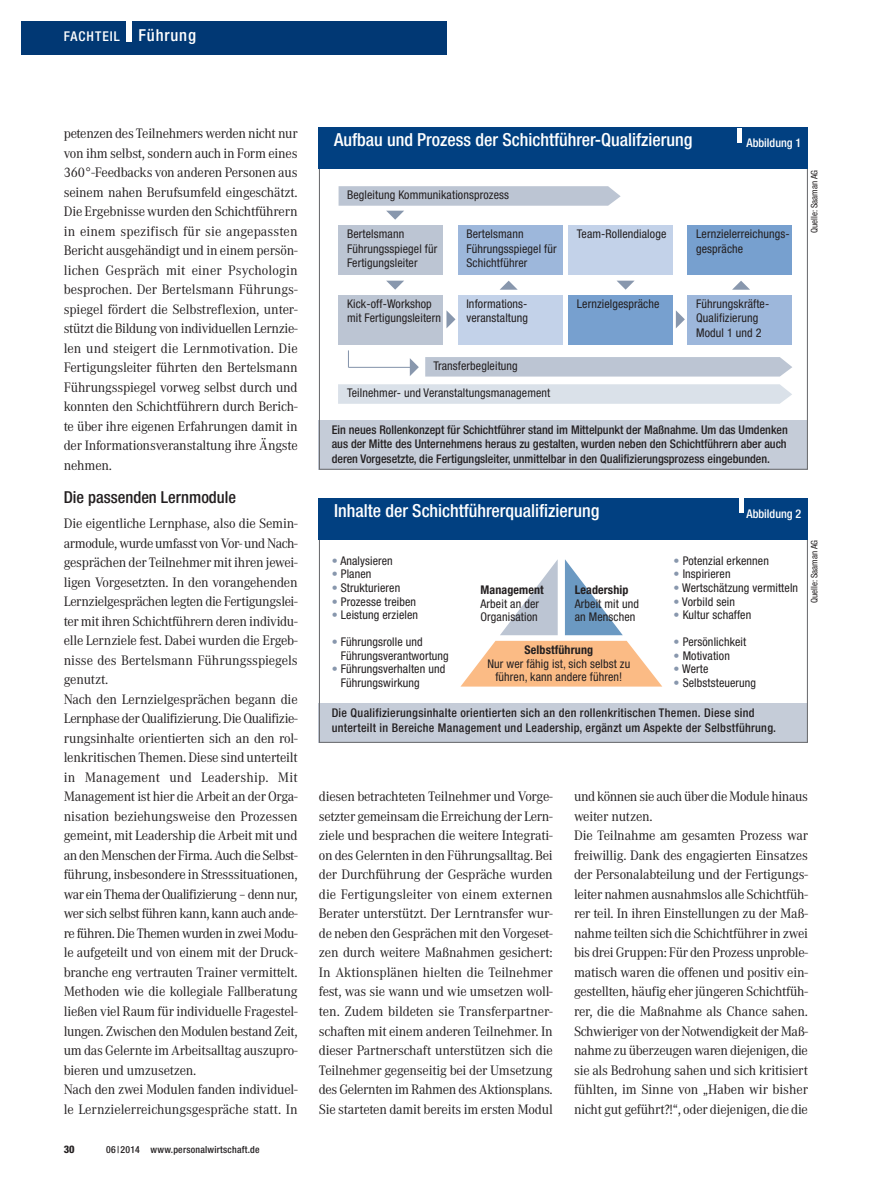
<style>
.page{position:relative;width:893px;height:1191px;background:#fff}
.page>*{position:absolute;margin:0;border:0;box-sizing:border-box;transform-origin:0 0}
.t1{font:500 condensed 18px "Helvetica Neue";color:#fff}
.t2{font:500 condensed 16.5px "Helvetica Neue";color:#231f20}
.t3{font:14.25px/19.5px "Corporate A";letter-spacing:-.015em;color:#231f20;text-align:justify}
.t4{font:500 condensed 13.5px "Helvetica Neue";letter-spacing:.075em;color:#fff}
.t5{font:condensed 12px/14.2px "Helvetica Neue";letter-spacing:.01em;color:#231f20}
.t6{font:500 condensed 12px/14.2px "Helvetica Neue";letter-spacing:.025em;color:#231f20;text-align:justify}
.t7{font:700 condensed 12px "Helvetica Neue";letter-spacing:.01em;color:#231f20}
.t8{font:500 condensed 12px "Helvetica Neue";color:#fff}
.t9{font:800 condensed 10.5px "Helvetica Neue";color:#231f20}
.t10{font:500 condensed 9.75px "Helvetica Neue";letter-spacing:.025em;color:#231f20}
.t11{font:condensed 9px "Helvetica Neue";color:#231f20}
.s1{font-size:16.5px}
.s2{color:#8897ad}
</style>
<div class="page">
<div style="left:21px;top:21px;width:425px;height:34px;background:#013874"></div>
<div style="left:127px;top:21px;width:5px;height:20px;background:#fff"></div>
<div style="left:319px;top:420px;width:489px;height:50px;background:#c5ccd8"></div>
<div style="left:319px;top:128px;width:489px;height:41px;background:#014081"></div>
<hr style="left:738px;top:128px;width:4px;height:14px;background:#fff">
<div style="left:339px;top:225px;width:104px;height:49px;background:#bcc5d3"></div>
<div style="left:339px;top:295px;width:104px;height:49px;background:#bcc5d3"></div>
<div style="left:458px;top:225px;width:104px;height:49px;background:#9db7db"></div>
<div style="left:458px;top:295px;width:104px;height:49px;background:#c3d2e9"></div>
<div style="left:568px;top:225px;width:105px;height:49px;background:#c3d2e9"></div>
<div style="left:568px;top:295px;width:105px;height:49px;background:#77a0cf"></div>
<div style="left:688px;top:225px;width:104px;height:49px;background:#77a0cf"></div>
<div style="left:688px;top:295px;width:104px;height:49px;background:#9db7db"></div>
<div style="left:425px;top:357px;width:367px;height:19px;background:#bcc5d3"></div>
<div style="left:338px;top:384px;width:454px;height:20px;background:#dae1e9"></div>
<div style="left:319px;top:704px;width:489px;height:39px;background:#c5ccd8"></div>
<div style="left:319px;top:498px;width:489px;height:42px;background:#014081"></div>
<div style="left:739px;top:498px;width:5px;height:15px;background:#fff"></div>
<svg style="left:500px;top:559px;width:58px;height:76px"></svg>
<svg style="left:461px;top:641px;width:201px;height:45px"></svg>
<svg style="left:565px;top:559px;width:58px;height:76px"></svg>
<svg style="left:339px;top:186px;width:282px;height:34px"></svg>
<svg style="left:386px;top:281px;width:18px;height:9px"></svg>
<svg style="left:446px;top:310px;width:9px;height:18px"></svg>
<svg style="left:676px;top:310px;width:9px;height:18px"></svg>
<svg style="left:617px;top:281px;width:17px;height:9px"></svg>
<svg style="left:500px;top:281px;width:18px;height:9px"></svg>
<svg style="left:732px;top:281px;width:18px;height:9px"></svg>
<svg style="left:410px;top:358px;width:9px;height:18px"></svg>
<hr style="left:348px;top:367px;width:64px;height:1px;background:#8897ad">
<svg style="left:348px;top:350px;width:1px;height:17px"></svg>
<p class="t4" style="left:64px;top:32px;width:134px">FACHTEIL <span class="s1">Führung</span></p>
<p class="t3" style="left:64px;top:125px;width:235px">petenzen des Teilnehmers werden nicht nur von ihm selbst, sondern auch in Form eines 360°-Feedbacks von anderen Personen aus seinem nahen Berufsumfeld eingeschätzt.<br>Die Ergebnisse wurden den Schichtführern in einem spezifisch für sie angepassten Bericht ausgehändigt und in einem persön&shy;lichen Gespräch mit einer Psychologin besprochen. Der Bertelsmann Führungs&shy;spiegel fördert die Selbstreflexion, unter&shy;stützt die Bildung von individuellen Lernzie&shy;len und steigert die Lernmotivation. Die Fertigungsleiter führten den Bertelsmann Führungsspiegel vorweg selbst durch und konnten den Schichtführern durch Berich&shy;te über ihre eigenen Erfahrungen damit in der Informationsveranstaltung ihre Ängste nehmen.</p>
<p class="t2" style="left:64px;top:491px;width:174px">Die passenden Lernmodule</p>
<p class="t3" style="left:64px;top:515px;width:235px;text-align:left">Die eigentliche Lernphase, also die Semin&shy;armodule, wurde umfasst von Vor- und Nach&shy;gesprächen der Teilnehmer mit ihren jewei&shy;ligen Vorgesetzten. In den vorangehenden Lernzielgesprächen legten die Fertigungslei&shy;ter mit ihren Schichtführern deren individu&shy;elle Lernziele fest. Dabei wurden die Ergeb&shy;nisse des Bertelsmann Führungsspiegels genutzt.<br>Nach den Lernzielgesprächen begann die Lernphase der Qualifizierung. Die Qualifizie&shy;rungsinhalte orientierten sich an den rol&shy;lenkritischen Themen. Diese sind unterteilt in Management und Leadership. Mit Management ist hier die Arbeit an der Orga&shy;nisation beziehungsweise den Prozessen gemeint, mit Leadership die Arbeit mit und an den Menschen der Firma. Auch die Selbst&shy;führung, insbesondere in Stresssituationen, war ein Thema der Qualifizierung – denn nur, wer sich selbst führen kann, kann auch ande&shy;re führen. Die Themen wurden in zwei Modu&shy;le aufgeteilt und von einem mit der Druck&shy;branche eng vertrauten Trainer vermittelt.<br>Methoden wie die kollegiale Fallberatung ließen viel Raum für individuelle Fragestel&shy;lungen. Zwischen den Modulen bestand Zeit, um das Gelernte im Arbeitsalltag auszupro&shy;bieren und umzusetzen.<br>Nach den zwei Modulen fanden individuel&shy;le Lernzielerreichungsgespräche statt. In</p>
<p class="t9" style="left:64px;top:1145px;width:12px">30</p>
<p class="t10" style="left:106px;top:1145px;width:155px">06|2014 www.personalwirtschaft.de</p>
<p class="t1" style="left:334px;top:133px;width:360px">Aufbau und Prozess der Schichtführer-Qualifzierung</p>
<p class="t8" style="left:746px;top:138px;width:56px">Abbildung 1</p>
<p class="t5" style="left:347px;top:189px;width:163px">Begleitung Kommunikationsprozess</p>
<p class="t5" style="left:347px;top:228px;width:92px">Bertelsmann<br>Führungsspiegel für<br>Fertigungsleiter</p>
<p class="t5" style="left:347px;top:298px;width:95px">Kick-off-Workshop mit Fertigungsleitern</p>
<p class="t5" style="left:466px;top:228px;width:92px">Bertelsmann<br>Führungsspiegel für<br>Schichtführer</p>
<p class="t5" style="left:466px;top:298px;width:63px">Informations&shy;veranstaltung</p>
<p class="t5" style="left:433px;top:360px;width:86px">Transferbegleitung</p>
<p class="t5" style="left:347px;top:387px;width:205px">Teilnehmer- und Veranstaltungsmanagement</p>
<p class="t5" style="left:577px;top:228px;width:91px">Team-Rollendialoge</p>
<p class="t5" style="left:577px;top:298px;width:84px">Lernzielgespräche</p>
<p class="t5" style="left:696px;top:228px;width:95px">Lernzielerreichungs&shy;gespräche</p>
<p class="t5" style="left:696px;top:298px;width:75px">Führungskräfte-<br>Qualifizierung<br>Modul 1 und 2</p>
<p class="t6" style="left:332px;top:423px;width:458px">Ein neues Rollenkonzept für Schichtführer stand im Mittelpunkt der Maßnahme. Um das Umdenken aus der Mitte des Unternehmens heraus zu gestalten, wurden neben den Schichtführern aber auch deren Vorgesetzte, die Fertigungsleiter, unmittelbar in den Qualifizierungsprozess eingebunden.</p>
<p class="t11" style="left:811px;top:233px;width:65px;rotate:-90deg">Quelle: Saaman AG</p>
<p class="t1" style="left:334px;top:504px;width:267px">Inhalte der Schichtführerqualifizierung</p>
<p class="t8" style="left:746px;top:509px;width:56px">Abbildung 2</p>
<p class="t5" style="left:332px;top:554px;width:63px"><span class="s2">•</span> Analysieren</p>
<p class="t5" style="left:332px;top:568px;width:41px"><span class="s2">•</span> Planen</p>
<p class="t5" style="left:332px;top:581px;width:70px"><span class="s2">•</span> Strukturieren</p>
<p class="t5" style="left:332px;top:595px;width:86px"><span class="s2">•</span> Prozesse treiben</p>
<p class="t5" style="left:332px;top:608px;width:88px"><span class="s2">•</span> Leistung erzielen</p>
<p class="t5" style="left:341px;top:636px;width:110px;line-height:13.5px;text-indent:-9px"><span class="s2">•</span> Führungsrolle und<br>Führungsverantwortung</p>
<p class="t5" style="left:341px;top:663px;width:106px;line-height:13.5px;text-indent:-9px"><span class="s2">•</span> Führungsverhalten und<br>Führungswirkung</p>
<p class="t7" style="left:575px;top:585px;width:55px">Leadership</p>
<p class="t5" style="left:575px;top:597px;width:66px;line-height:13.5px">Arbeit mit und an Menschen</p>
<p class="t7" style="left:480px;top:585px;width:65px">Management</p>
<p class="t5" style="left:480px;top:597px;width:60px;line-height:13.5px">Arbeit an der<br>Organisation</p>
<p class="t7" style="left:525px;top:645px;width:70px">Selbstführung</p>
<p class="t5" style="left:487px;top:657px;width:144px;line-height:13.5px;text-align:center">Nur wer fähig ist, sich selbst zu führen, kann andere führen!</p>
<p class="t5" style="left:674px;top:554px;width:97px"><span class="s2">•</span> Potenzial erkennen</p>
<p class="t5" style="left:674px;top:568px;width:58px"><span class="s2">•</span> Inspirieren</p>
<p class="t5" style="left:674px;top:581px;width:126px"><span class="s2">•</span> Wertschätzung vermitteln</p>
<p class="t5" style="left:674px;top:595px;width:63px"><span class="s2">•</span> Vorbild sein</p>
<p class="t5" style="left:674px;top:608px;width:79px"><span class="s2">•</span> Kultur schaffen</p>
<p class="t5" style="left:674px;top:635px;width:74px"><span class="s2">•</span> Persönlichkeit</p>
<p class="t5" style="left:674px;top:649px;width:58px"><span class="s2">•</span> Motivation</p>
<p class="t5" style="left:674px;top:662px;width:36px"><span class="s2">•</span> Werte</p>
<p class="t5" style="left:674px;top:676px;width:84px"><span class="s2">•</span> Selbststeuerung</p>
<p class="t6" style="left:332px;top:707px;width:446px">Die Qualifizierungsinhalte orientierten sich an den rollenkritischen Themen. Diese sind unterteilt in Bereiche Management und Leadership, ergänzt um Aspekte der Selbstführung.</p>
<p class="t11" style="left:811px;top:603px;width:65px;rotate:-90deg">Quelle: Saaman AG</p>
<p class="t3" style="left:319px;top:788px;width:235px">diesen betrachteten Teilnehmer und Vorge&shy;setzter gemeinsam die Erreichung der Lern&shy;ziele und besprachen die weitere Integrati&shy;on des Gelernten in den Führungsalltag. Bei der Durchführung der Gespräche wurden die Fertigungsleiter von einem externen Berater unterstützt. Der Lerntransfer wur&shy;de neben den Gesprächen mit den Vorgeset&shy;zen durch weitere Maßnahmen gesichert:<br>In Aktionsplänen hielten die Teilnehmer fest, was sie wann und wie umsetzen woll&shy;ten. Zudem bildeten sie Transferpartner&shy;schaften mit einem anderen Teilnehmer. In dieser Partnerschaft unterstützen sich die Teilnehmer gegenseitig bei der Umsetzung des Gelernten im Rahmen des Aktionsplans.<br>Sie starteten damit bereits im ersten Modul</p>
<p class="t3" style="left:574px;top:788px;width:235px;text-align:left">und können sie auch über die Module hinaus weiter nutzen.<br>Die Teilnahme am gesamten Prozess war freiwillig. Dank des engagierten Einsatzes der Personalabteilung und der Fertigungs&shy;leiter nahmen ausnahmslos alle Schichtfüh&shy;rer teil. In ihren Einstellungen zu der Maß&shy;nahme teilten sich die Schichtführer in zwei bis drei Gruppen: Für den Prozess unproble&shy;matisch waren die offenen und positiv ein&shy;gestellten, häufig eher jüngeren Schichtfüh&shy;rer, die die Maßnahme als Chance sahen.<br>Schwieriger von der Notwendigkeit der Maß&shy;nahme zu überzeugen waren diejenigen, die sie als Bedrohung sahen und sich kritisiert fühlten, im Sinne von „Haben wir bisher nicht gut geführt?!“, oder diejenigen, die die</p>
</div>
